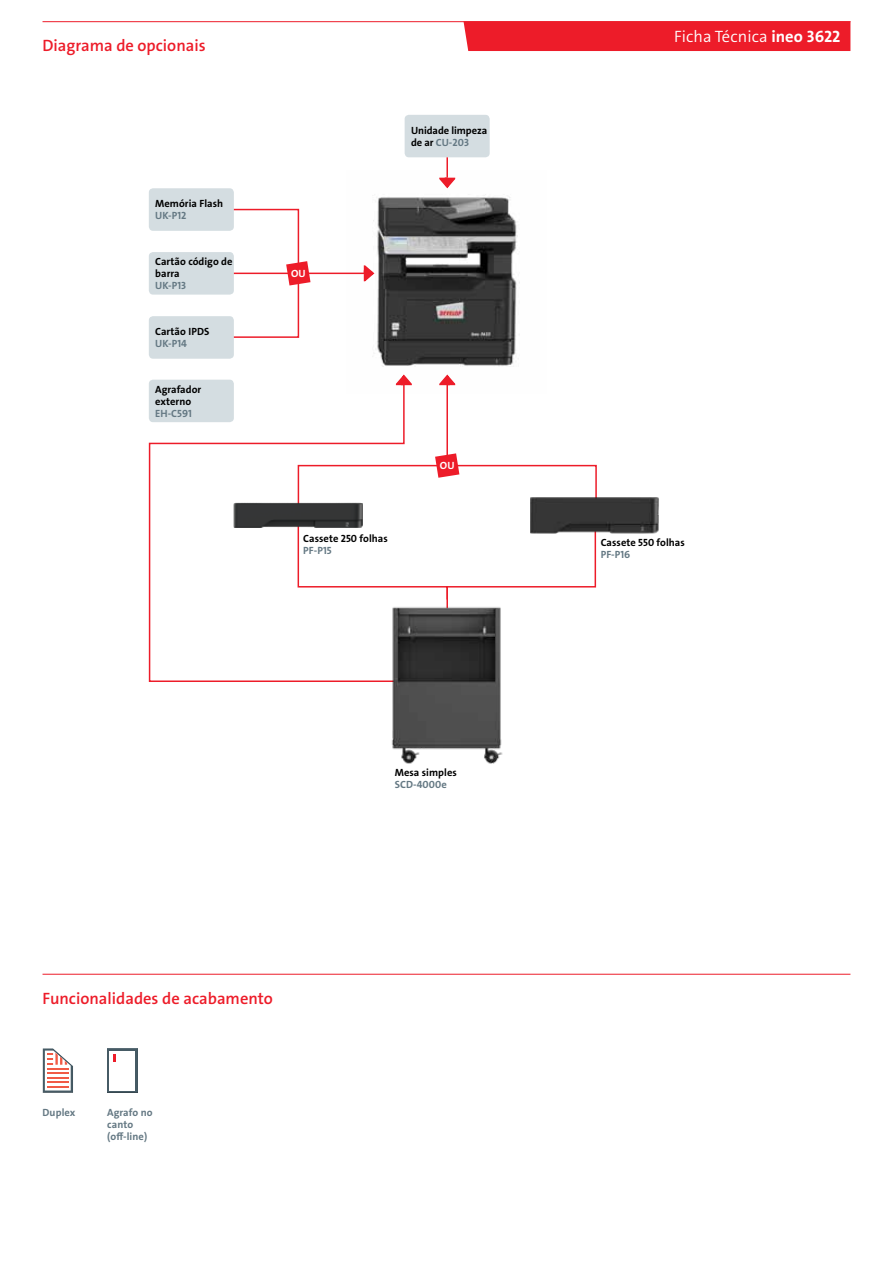
<style>
.page{position:relative;width:893px;height:1263px;background:#fff}
.page>*{position:absolute;margin:0;border:0;box-sizing:border-box;transform-origin:0 0}
.t1{font:16.5px "The Sans LP6 Se Bld";color:#ed1c29}
.t2{font:16.5px "The Sans LP4 Se Lig";letter-spacing:.005em;color:#fff}
.t3{font:10.5px/12px "The Sans LP7 Bld";letter-spacing:.005em;color:#000}
.t4{font:10.5px/12px "The Sans LP7 Bld";letter-spacing:.005em;color:#647883}
.t5{font:10.5px "The Sans LP7 Bld";color:#fff}
.s1{color:#647883}
.s2{font-family:"The Sans LP7 Bld"}
</style>
<div class="page">
<img style="left:347px;top:194px;width:173px;height:173px">
<hr style="left:229px;top:273px;width:140px;height:1px;background:#ed1c29">
<svg style="left:439px;top:374px;width:17px;height:12px"></svg>
<svg style="left:439px;top:177px;width:17px;height:12px"></svg>
<hr style="left:446px;top:383px;width:2px;height:77px;background:#ed1c29">
<div style="left:149px;top:252px;width:85px;height:43px;background:#d4dde1;border-radius:4px"></div>
<div style="left:149px;top:316px;width:85px;height:43px;background:#d4dde1;border-radius:4px"></div>
<div style="left:149px;top:188px;width:85px;height:43px;background:#d4dde1;border-radius:4px"></div>
<svg style="left:148px;top:380px;width:257px;height:302px"></svg>
<svg style="left:395px;top:374px;width:17px;height:12px"></svg>
<img style="left:357px;top:656px;width:146px;height:108px">
<svg style="left:363px;top:265px;width:13px;height:17px"></svg>
<svg style="left:183px;top:208px;width:127px;height:130px"></svg>
<svg style="left:297px;top:453px;width:300px;height:203px"></svg>
<hr style="left:43px;top:21px;width:807px;height:1px;background:#ed1c29">
<div style="left:463px;top:21px;width:387px;height:30px;background:#ed1c29"></div>
<svg style="left:42px;top:1048px;width:1px;height:18px"></svg>
<svg style="left:42px;top:1066px;width:1px;height:27px"></svg>
<svg style="left:43px;top:1048px;width:30px;height:45px"></svg>
<hr style="left:43px;top:974px;width:807px;height:1px;background:#ed1c29">
<div style="left:405px;top:115px;width:85px;height:42px;background:#d4dde1;border-radius:4px"></div>
<hr style="left:446px;top:157px;width:2px;height:21px;background:#ed1c29">
<img style="left:234px;top:503px;width:129px;height:25px">
<img style="left:530px;top:497px;width:129px;height:36px">
<svg style="left:107px;top:1048px;width:31px;height:45px"></svg>
<div style="left:109px;top:1050px;width:26px;height:40px;background:#fff"></div>
<svg style="left:113px;top:1054px;width:2px;height:7px"></svg>
<h1 class="t1" style="left:43px;top:35px;width:165px">Diagrama de opcionais</h1>
<p class="t3" style="left:155px;top:198px;width:70px">Memória Flash</p>
<p class="t4" style="left:155px;top:210px;width:33px">UK-P12</p>
<p class="t3" style="left:155px;top:256px;width:79px">Cartão código de barra</p>
<p class="t4" style="left:155px;top:280px;width:33px">UK-P13</p>
<p class="t3" style="left:155px;top:326px;width:56px">Cartão IPDS</p>
<p class="t4" style="left:155px;top:338px;width:33px">UK-P14</p>
<p class="t3" style="left:155px;top:383px;width:48px">Agrafador externo</p>
<p class="t4" style="left:155px;top:407px;width:38px">EH-C591</p>
<p class="t5" style="left:291px;top:267px;width:16px">OU</p>
<p class="t3" style="left:411px;top:124px;width:78px">Unidade limpeza de ar <span class="s1">CU-203</span></p>
<p class="t3" style="left:303px;top:532px;width:86px">Cassete 250 folhas</p>
<p class="t4" style="left:303px;top:544px;width:30px">PF-P15</p>
<p class="t5" style="left:440px;top:459px;width:16px">OU</p>
<h1 class="t1" style="left:43px;top:987px;width:232px">Funcionalidades de acabamento</h1>
<p class="t4" style="left:43px;top:1106px;width:34px">Duplex</p>
<p class="t4" style="left:107px;top:1106px;width:47px">Agrafo no canto (off-line)</p>
<p class="t3" style="left:395px;top:767px;width:64px">Mesa simples</p>
<p class="t4" style="left:395px;top:779px;width:54px">SCD-4000e</p>
<h1 class="t2" style="left:674px;top:26px;width:168px">Ficha Técnica <span class="s2">ineo 3622</span></h1>
<p class="t3" style="left:601px;top:536px;width:86px">Cassete 550 folhas</p>
<p class="t4" style="left:601px;top:548px;width:31px">PF-P16</p>
</div>
